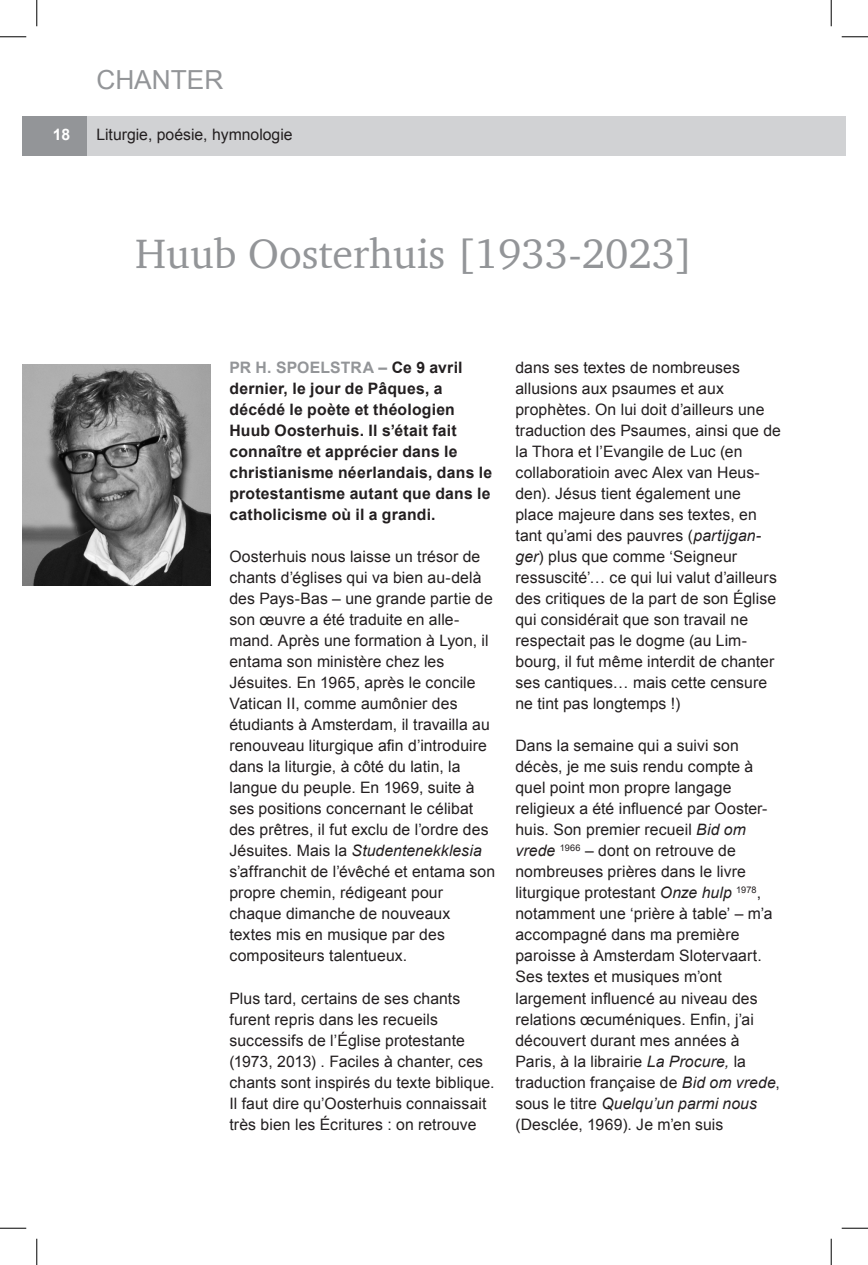
<style>
.page{position:relative;width:868px;height:1265px;background:#fff}
.page>*{position:absolute;margin:0;border:0;box-sizing:border-box;transform-origin:0 0}
.ARTICLE_Titre_2__pet{font:42px "Charter";color:#939598}
.HAUT_DE_PAGE_Titre{font:26.25px "Arial";color:#939598}
.ARTICLE_Texte{font:15.75px/21px "Arial";letter-spacing:.005em;color:#231f20}
.ARTICLE_Chapeau{font:700 15.75px/21px "Arial";letter-spacing:.015em;color:#231f20}
.HAUT_DE_PAGE_Sous-ti{font:15.75px "Arial";color:#231f20}
.HAUT_DE_PAGE_Numéro{font:700 15.75px "Arial";color:#fff}
.s1{color:#939598}
.s2{font-style:italic}
</style>
<div class="page">
<div style="left:37px;top:116px;width:808px;height:40px;background:#d1d2d4"></div>
<div style="left:22px;top:116px;width:64px;height:40px;background:#939598"></div>
<img style="left:22px;top:364px;width:188px;height:221px">
<svg style="left:0;top:36px;width:26px;height:1px"></svg>
<svg style="left:841px;top:36px;width:26px;height:1px"></svg>
<svg style="left:0;top:1227px;width:26px;height:1px"></svg>
<svg style="left:841px;top:1227px;width:26px;height:1px"></svg>
<svg style="left:36px;top:0;width:1px;height:26px"></svg>
<svg style="left:36px;top:1238px;width:1px;height:26px"></svg>
<svg style="left:830px;top:0;width:1px;height:26px"></svg>
<svg style="left:830px;top:1238px;width:1px;height:26px"></svg>
<p class="HAUT_DE_PAGE_Numéro" style="left:53px;top:124px;width:19px">18</p>
<p class="HAUT_DE_PAGE_Titre" style="left:96px;top:63px;width:128px">CHANTER</p>
<p class="HAUT_DE_PAGE_Sous-ti" style="left:96px;top:124px;width:198px">Liturgie, poésie, hymnologie</p>
<p class="ARTICLE_Titre_2__pet" style="left:135px;top:217px;width:559px">Huub Oosterhuis [1933-2023]</p>
<p class="ARTICLE_Chapeau" style="left:229px;top:357px;width:264px"><span class="s1">PR H. SPOELSTRA –</span> Ce 9 avril dernier, le jour de Pâques, a décédé le poète et théologien<br>Huub Oosterhuis. Il s’était fait connaître et apprécier dans le christianisme néerlandais, dans le protestantisme autant que dans le catholicisme où il a grandi.</p>
<p class="ARTICLE_Texte" style="left:229px;top:546px;width:267px">Oosterhuis nous laisse un trésor de chants d’églises qui va bien au-delà des Pays-Bas – une grande partie de son œuvre a été traduite en alle&shy;mand. Après une formation à Lyon, il entama son ministère chez les Jésuites. En 1965, après le concile Vatican II, comme aumônier des étudiants à Amsterdam, il travailla au renouveau liturgique afin d’introduire dans la liturgie, à côté du latin, la langue du peuple. En 1969, suite à ses positions concernant le célibat des prêtres, il fut exclu de l’ordre des Jésuites. Mais la <span class="s2">Studentenekklesia </span>s’affranchit de l’évêché et entama son propre chemin, rédigeant pour chaque dimanche de nouveaux textes mis en musique par des compositeurs talentueux.</p>
<p class="ARTICLE_Texte" style="left:229px;top:987px;width:267px">Plus tard, certains de ses chants furent repris dans les recueils successifs de l’Église protestante (1973, 2013) . Faciles à chanter, ces chants sont inspirés du texte biblique.<br>Il faut dire qu’Oosterhuis connaissait très bien les Écritures : on retrouve</p>
<p class="ARTICLE_Texte" style="left:515px;top:357px;width:267px">dans ses textes de nombreuses allusions aux psaumes et aux prophètes. On lui doit d’ailleurs une traduction des Psaumes, ainsi que de la Thora et l’Evangile de Luc (en collaboratioin avec Alex van Heus&shy;den). Jésus tient également une place majeure dans ses textes, en tant qu’ami des pauvres (<span class="s2">partijgan&shy;ger</span>) plus que comme ‘Seigneur ressuscité’… ce qui lui valut d’ailleurs des critiques de la part de son Église qui considérait que son travail ne respectait pas le dogme (au Lim&shy;bourg, il fut même interdit de chanter ses cantiques… mais cette censure ne tint pas longtemps !)</p>
<p class="ARTICLE_Texte" style="left:515px;top:735px;width:266px">Dans la semaine qui a suivi son décès, je me suis rendu compte à quel point mon propre langage religieux a été influencé par Ooster&shy;huis. Son premier recueil <span class="s2">Bid om vrede</span> <sup>1966</sup> – dont on retrouve de nombreuses prières dans le livre liturgique protestant <span class="s2">Onze hulp</span> <sup>1978</sup>, notamment une ‘prière à table’ – m’a accompagné dans ma première paroisse à Amsterdam Slotervaart.<br>Ses textes et musiques m’ont largement influencé au niveau des relations œcuméniques. Enfin, j’ai découvert durant mes années à<br>Paris, à la librairie <span class="s2">La Procure,</span> la traduction française de <span class="s2">Bid om vrede</span>, sous le titre <span class="s2">Quelqu’un parmi nous </span>(Desclée, 1969). Je m’en suis</p>
</div>
